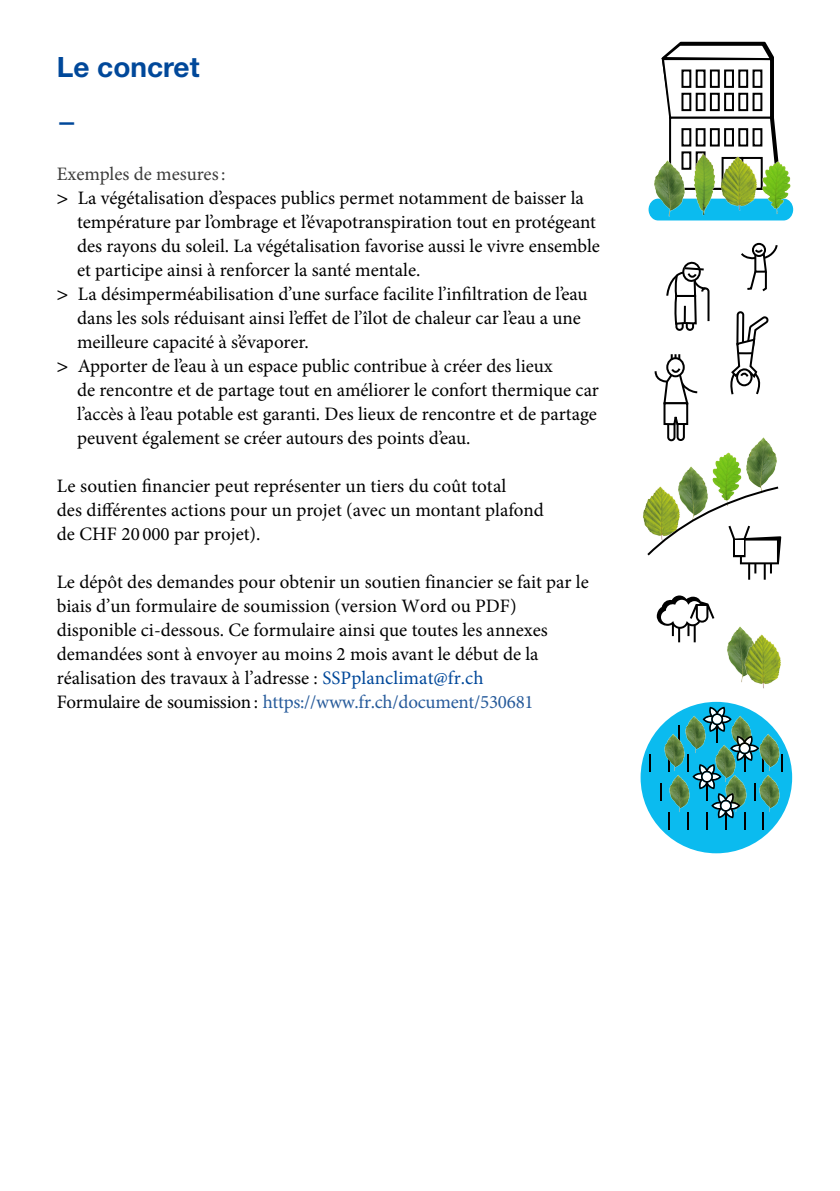
<style>
.page{position:relative;width:840px;height:1191px;background:#fff}
.page>*{position:absolute;margin:0;border:0;box-sizing:border-box;transform-origin:0 0}
.t1{font:700 28px "Helvetica Neue LT Std";color:#00489a}
.t2{font:700 20px "Helvetica Neue LT Std";color:#00489a}
.t3{font:19px/24px "Minion Pro";color:#000}
.t4{font:19px "Minion Pro";color:#3c3c3b}
.s1{font-family:"Helvetica Neue LT Std"}
.s2{color:#00489a}
.s3{color:#275b9b}
</style>
<div class="page">
<svg style="left:656px;top:595px;width:58px;height:47px"></svg>
<img style="left:679px;top:466px;width:27px;height:19px">
<img style="left:747px;top:437px;width:30px;height:48px">
<img style="left:727px;top:626px;width:19px;height:57px">
<svg style="left:661px;top:41px;width:117px;height:149px"></svg>
<div style="left:753px;top:70px;width:8px;height:17px;background:#fff"></div>
<div style="left:752px;top:69px;width:10px;height:19px;border:2px solid #000"></div>
<div style="left:739px;top:70px;width:7px;height:17px;background:#fff"></div>
<div style="left:738px;top:69px;width:9px;height:19px;border:2px solid #000"></div>
<svg style="left:726px;top:72px;width:4px;height:13px"></svg>
<div style="left:723px;top:69px;width:10px;height:19px;border:2px solid #000"></div>
<div style="left:710px;top:70px;width:8px;height:17px;background:#fff"></div>
<div style="left:709px;top:69px;width:10px;height:19px;border:2px solid #000"></div>
<div style="left:753px;top:129px;width:8px;height:16px;background:#fff"></div>
<div style="left:752px;top:128px;width:10px;height:18px;border:2px solid #000"></div>
<div style="left:739px;top:129px;width:7px;height:16px;background:#fff"></div>
<div style="left:738px;top:128px;width:9px;height:18px;border:2px solid #000"></div>
<svg style="left:726px;top:131px;width:4px;height:12px"></svg>
<div style="left:723px;top:128px;width:10px;height:18px;border:2px solid #000"></div>
<div style="left:710px;top:129px;width:8px;height:16px;background:#fff"></div>
<div style="left:709px;top:128px;width:10px;height:18px;border:2px solid #000"></div>
<div style="left:696px;top:70px;width:8px;height:17px;background:#fff"></div>
<div style="left:695px;top:69px;width:10px;height:19px;border:2px solid #000"></div>
<div style="left:682px;top:70px;width:8px;height:17px;background:#fff"></div>
<div style="left:681px;top:69px;width:10px;height:19px;border:2px solid #000"></div>
<div style="left:753px;top:94px;width:8px;height:16px;background:#fff"></div>
<div style="left:752px;top:93px;width:10px;height:18px;border:2px solid #000"></div>
<div style="left:739px;top:94px;width:7px;height:16px;background:#fff"></div>
<div style="left:738px;top:93px;width:9px;height:18px;border:2px solid #000"></div>
<svg style="left:726px;top:96px;width:4px;height:12px"></svg>
<div style="left:723px;top:93px;width:10px;height:18px;border:2px solid #000"></div>
<div style="left:710px;top:94px;width:8px;height:16px;background:#fff"></div>
<div style="left:709px;top:93px;width:10px;height:18px;border:2px solid #000"></div>
<div style="left:696px;top:94px;width:8px;height:16px;background:#fff"></div>
<div style="left:695px;top:93px;width:10px;height:18px;border:2px solid #000"></div>
<div style="left:682px;top:94px;width:8px;height:16px;background:#fff"></div>
<div style="left:681px;top:93px;width:10px;height:18px;border:2px solid #000"></div>
<div style="left:682px;top:129px;width:8px;height:16px;background:#fff"></div>
<div style="left:681px;top:128px;width:10px;height:18px;border:2px solid #000"></div>
<div style="left:696px;top:129px;width:8px;height:16px;background:#fff"></div>
<div style="left:695px;top:128px;width:10px;height:18px;border:2px solid #000"></div>
<div style="left:682px;top:152px;width:8px;height:17px;background:#fff"></div>
<div style="left:681px;top:151px;width:10px;height:19px;border:2px solid #000"></div>
<div style="left:740px;top:157px;width:22px;height:33px;border:2px solid #000"></div>
<div style="left:648px;top:199px;width:144px;height:21px;background:#0bbbef;border-radius:10px"></div>
<img style="left:712px;top:452px;width:35px;height:33px">
<img style="left:758px;top:158px;width:36px;height:58px">
<img style="left:718px;top:155px;width:40px;height:56px">
<img style="left:742px;top:633px;width:39px;height:56px">
<img style="left:691px;top:151px;width:25px;height:65px">
<div style="left:640px;top:702px;width:151px;height:151px;background:#0bbbef;border-radius:50%"></div>
<svg style="left:660px;top:783px;width:1px;height:17px"></svg>
<svg style="left:668px;top:812px;width:1px;height:17px"></svg>
<svg style="left:678px;top:726px;width:2px;height:7px"></svg>
<svg style="left:649px;top:755px;width:1px;height:17px"></svg>
<svg style="left:781px;top:755px;width:1px;height:17px"></svg>
<img style="left:664px;top:733px;width:21px;height:38px">
<img style="left:683px;top:726px;width:4px;height:27px">
<img style="left:763px;top:775px;width:17px;height:37px">
<img style="left:669px;top:775px;width:18px;height:37px">
<img style="left:763px;top:733px;width:17px;height:38px">
<svg style="left:687px;top:706px;width:76px;height:123px"></svg>
<svg style="left:644px;top:485px;width:136px;height:94px"></svg>
<div style="left:676px;top:400px;width:8px;height:41px;border:2px solid #000;border-radius:3px"></div>
<svg style="left:667px;top:401px;width:7px;height:39px"></svg>
<div style="left:666px;top:400px;width:9px;height:41px;border:2px solid #000;border-radius:3px"></div>
<svg style="left:654px;top:354px;width:44px;height:72px"></svg>
<div style="left:685px;top:298px;width:8px;height:33px;border:2px solid #000;border-radius:3px"></div>
<div style="left:675px;top:298px;width:8px;height:33px;border:2px solid #000;border-radius:3px"></div>
<svg style="left:666px;top:261px;width:44px;height:65px"></svg>
<svg style="left:741px;top:243px;width:37px;height:49px"></svg>
<div style="left:736px;top:311px;width:7px;height:37px;border:2px solid #000;border-radius:3px"></div>
<svg style="left:730px;top:316px;width:39px;height:79px"></svg>
<img style="left:652px;top:160px;width:33px;height:57px">
<h1 class="t1" style="left:57px;top:49px;width:144px">Le concret</h1>
<p class="t2" style="left:57px;top:109px;width:21px">—</p>
<p class="t4" style="left:57px;top:161px;width:170px">Exemples de mesures :</p>
<p class="t3" style="left:57px;top:186px;width:528px"><span class="s1">&gt;</span> La végétalisation d’espaces publics permet notamment de baisser la</p>
<p class="t3" style="left:77px;top:210px;width:520px">température par l’ombrage et l’évapotranspiration tout en protégeant</p>
<p class="t3" style="left:77px;top:234px;width:524px">des rayons du soleil. La végétalisation favorise aussi le vivre ensemble</p>
<p class="t3" style="left:77px;top:258px;width:344px">et participe ainsi à renforcer la santé mentale.</p>
<p class="t3" style="left:57px;top:282px;width:532px"><span class="s1">&gt;</span> La désimperméabilisation d’une surface facilite l’infiltration de l’eau</p>
<p class="t3" style="left:77px;top:306px;width:505px">dans les sols réduisant ainsi l’effet de l’îlot de chaleur car l’eau a une</p>
<p class="t3" style="left:77px;top:330px;width:233px">meilleure capacité à s’évaporer.</p>
<p class="t3" style="left:57px;top:354px;width:497px"><span class="s1">&gt;</span> Apporter de l’eau à un espace public contribue à créer des lieux</p>
<p class="t3" style="left:77px;top:378px;width:523px">de rencontre et de partage tout en améliorer le confort thermique car</p>
<p class="t3" style="left:77px;top:402px;width:521px">l’accès à l’eau potable est garanti. Des lieux de rencontre et de partage</p>
<p class="t3" style="left:77px;top:426px;width:395px">peuvent également se créer autours des points d’eau.</p>
<p class="t3" style="left:57px;top:474px;width:488px">Le soutien financier peut représenter un tiers du coût total<br>des différentes actions pour un projet (avec un montant plafond de CHF 20 000 par projet).</p>
<p class="t3" style="left:57px;top:570px;width:533px">Le dépôt des demandes pour obtenir un soutien financier se fait par le biais d’un formulaire de soumission (version Word ou PDF) disponible ci-dessous. Ce formulaire ainsi que toutes les annexes demandées sont à envoyer au moins 2 mois avant le début de la réalisation des travaux à l’adresse : <span class="s2">SSPplanclimat@fr.ch<br></span>Formulaire de soumission: <span class="s3">https://www.fr.ch/document/530681</span></p>
</div>
